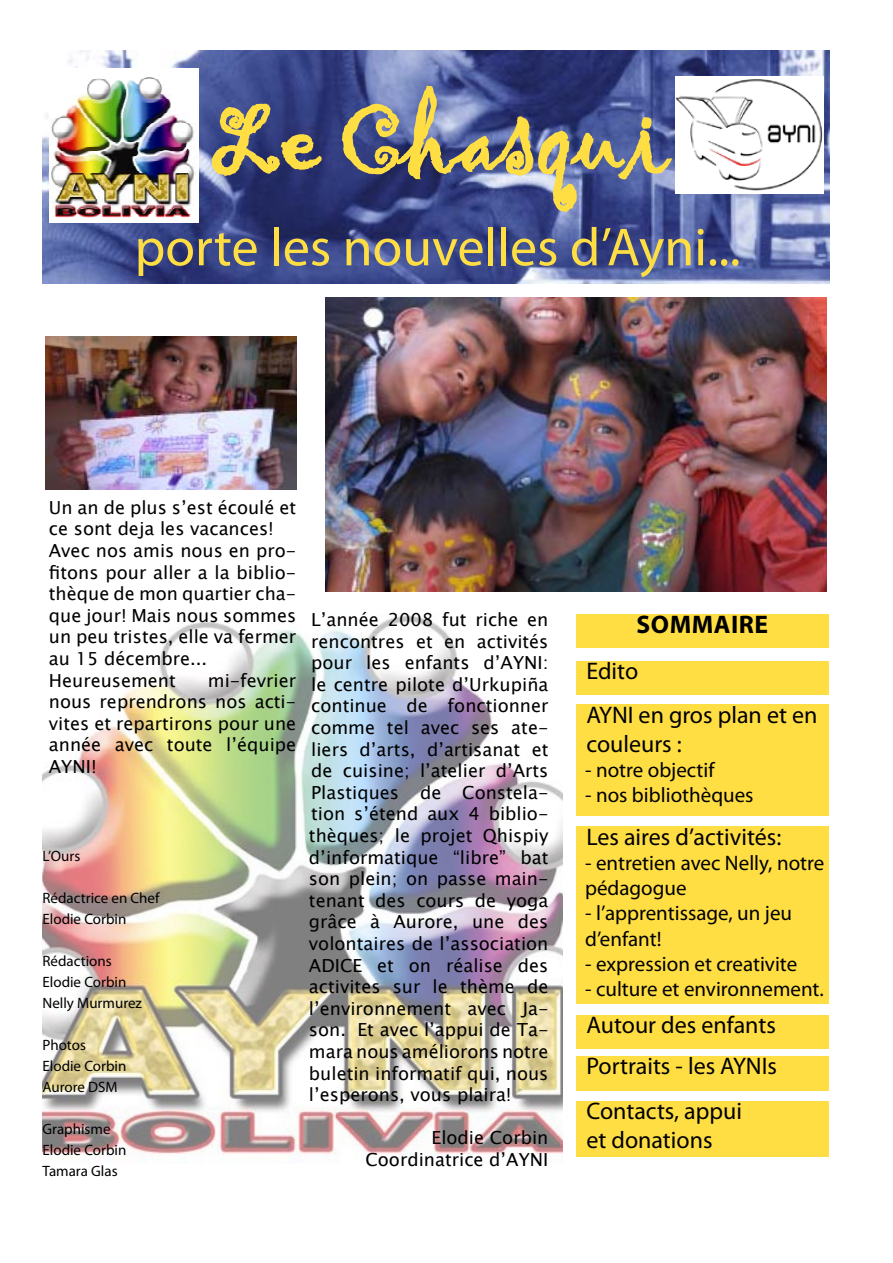
<style>
.page{position:relative;width:893px;height:1263px;background:#fff}
.page>*{position:absolute;margin:0;border:0;box-sizing:border-box;transform-origin:0 0}
.t1{font:100.5px "Gigi";color:#ffde44}
.t2{font:54px "Myriad Pro";color:#ffde44}
.t3{font:700 25.5px "Myriad Pro";letter-spacing:.02em;color:#000}
.t4{font:24px/28.8px "Myriad Pro";color:#000}
.t5{font:21px/25.2px "Myriad Pro";color:#000}
.t6{font:18px/21.6px "Lucida Sans Unicode";color:#000;text-align:justify}
.t7{font:15px/21px "Myriad Pro";color:#000}
</style>
<div class="page">
<img style="left:43px;top:50px;width:786px;height:234px">
<img style="left:43px;top:576px;width:520px;height:581px">
<img style="left:49px;top:68px;width:149px;height:155px">
<img style="left:675px;top:77px;width:149px;height:116px">
<svg style="left:209px;top:102px;width:115px;height:76px;background:#6a696d"></svg>
<svg style="left:340px;top:82px;width:334px;height:132px;background:#656a85"></svg>
<div style="left:576px;top:1015px;width:252px;height:33px;background:#ffde44"></div>
<div style="left:576px;top:1056px;width:252px;height:35px;background:#ffde44"></div>
<div style="left:576px;top:827px;width:252px;height:177px;background:#ffde44"></div>
<div style="left:576px;top:705px;width:252px;height:111px;background:#ffde44"></div>
<div style="left:576px;top:1101px;width:252px;height:56px;background:#ffde44"></div>
<div style="left:576px;top:661px;width:252px;height:33px;background:#ffde44"></div>
<div style="left:576px;top:614px;width:252px;height:33px;background:#ffde44"></div>
<img style="left:326px;top:298px;width:501px;height:293px">
<img style="left:45px;top:337px;width:251px;height:153px">
<h1 class="t1" style="left:209px;top:75px;width:458px">Le Chasqui</h1>
<h2 class="t2" style="left:135px;top:214px;width:607px">porte les nouvelles d’Ayni...</h2>
<p class="t6" style="left:49px;top:497px;width:249px;text-align:left">Un an de plus s’est écoulé et ce sont deja les vacances!<br>Avec nos amis nous en pro&shy;fitons pour aller a la biblio&shy;thèque de mon quartier cha&shy;que jour! Mais nous sommes un peu tristes, elle va fermer au 15 décembre...<br>Heureusement</p>
<p class="t6" style="left:49px;top:669px;width:249px;text-indent:159px">mi-fevrier nous reprendrons nos acti&shy;vites et repartirons pour une année avec toute l’équipe AYNI!</p>
<p class="t7" style="left:43px;top:845px;width:39px">L’Ours</p>
<p class="t7" style="left:43px;top:887px;width:118px">Rédactrice en Chef<br>Elodie Corbin</p>
<p class="t7" style="left:43px;top:950px;width:101px">Rédactions<br>Elodie Corbin<br>Nelly Murmurez</p>
<p class="t7" style="left:43px;top:1034px;width:85px">Photos<br>Elodie Corbin<br>Aurore DSM</p>
<p class="t7" style="left:43px;top:1118px;width:85px">Graphisme<br>Elodie Corbin<br>Tamara Glas</p>
<p class="t6" style="left:309px;top:609px;width:241px">L’année 2008 fut riche en rencontres et en activités pour les enfants d’AYNI: le centre pilote d’Urkupiña continue de fonctionner comme tel avec ses ate&shy;liers d’arts, d’artisanat et de cuisine; l’atelier d’Arts Plastiques de Constela&shy;tion s’étend aux 4 biblio&shy;thèques; le projet Qhispiy d’informatique “libre” bat son plein; on passe main&shy;tenant des cours de yoga grâce à Aurore, une des volontaires de l’association ADICE et on réalise des activites sur le thème de l’environnement avec Ja&shy;son. Et avec l’appui de Ta&shy;mara nous améliorons notre buletin informatif qui, nous l’esperons, vous plaira!</p>
<p class="t6" style="left:365px;top:1127px;width:184px;text-align:right">Elodie Corbin<br>Coordinatrice d’AYNI</p>
<h3 class="t3" style="left:637px;top:608px;width:133px">SOMMAIRE</h3>
<h3 class="t4" style="left:586px;top:656px;width:53px">Edito</h3>
<h3 class="t4" style="left:586px;top:700px;width:233px">AYNI en gros plan et en couleurs :</h3>
<p class="t5" style="left:585px;top:757px;width:131px">- notre objectif</p>
<p class="t5" style="left:585px;top:782px;width:170px">- nos bibliothèques</p>
<h3 class="t4" style="left:586px;top:822px;width:196px">Les aires d’activités:</h3>
<p class="t5" style="left:585px;top:850px;width:241px">- entretien avec Nelly, notre pédagogue</p>
<p class="t5" style="left:585px;top:900px;width:209px">- l’apprentissage, un jeu d’enfant!</p>
<p class="t5" style="left:585px;top:951px;width:214px">- expression et creativite</p>
<p class="t5" style="left:585px;top:976px;width:240px">- culture et environnement.</p>
<h3 class="t4" style="left:586px;top:1004px;width:192px;line-height:41.1px">Autour des enfants<br>Portraits - les AYNIs</h3>
<h3 class="t4" style="left:586px;top:1096px;width:157px">Contacts, appui et donations</h3>
</div>
